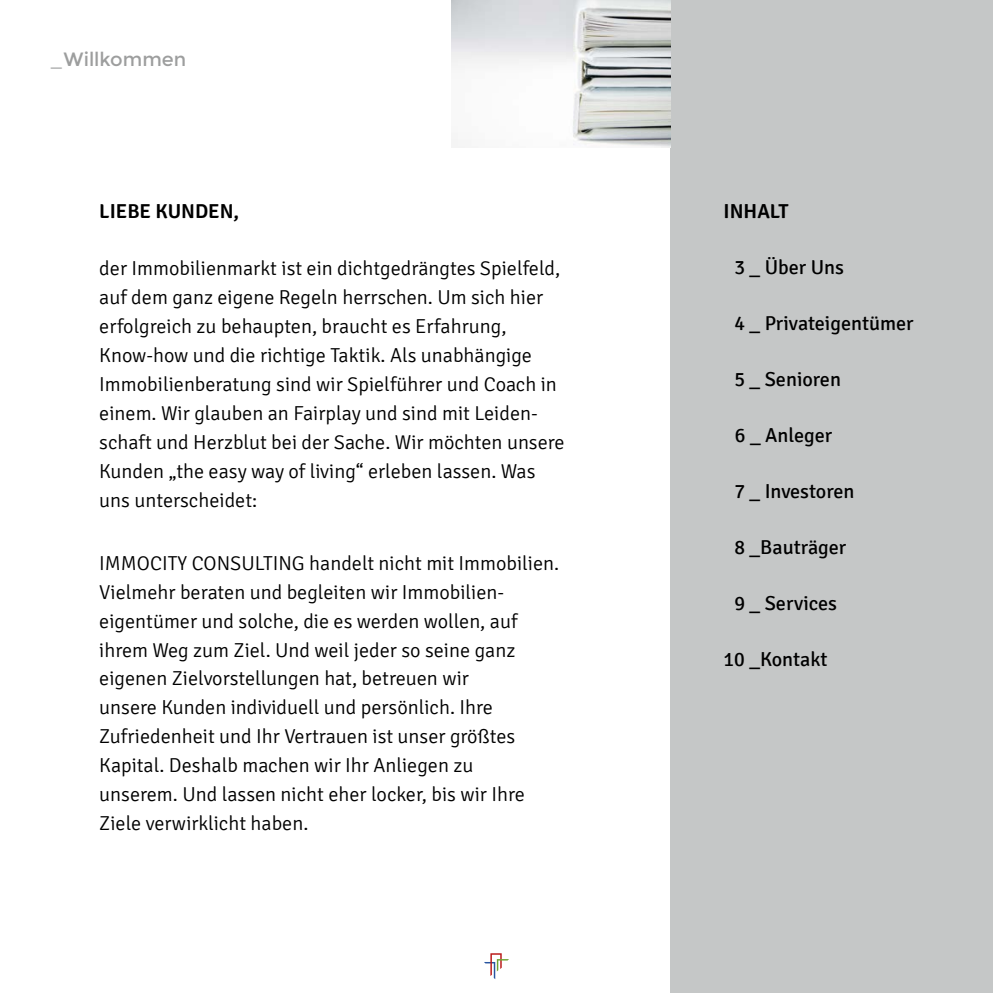
<style>
.page{position:relative;width:993px;height:993px;background:#fff}
.page>*{position:absolute;margin:0;border:0;box-sizing:border-box;transform-origin:0 0}
.t1{font:300 20.12px/28.9px "Signika";color:#000}
.t2{font:20.12px "Signika";color:#000}
.t3{font:600 20.12px "Signika";color:#000}
.t4{font:19.25px "Montserrat";color:#9d9e9e}
</style>
<div class="page">
<div style="left:670px;top:0;width:322px;height:992px;background:#c5c7c7"></div>
<img style="left:451px;top:0;width:219px;height:148px">
<svg style="left:484px;top:953px;width:25px;height:25px"></svg>
<p class="t4" style="left:50px;top:48px;width:138px">_Willkommen</p>
<p class="t3" style="left:99px;top:199px;width:141px">LIEBE KUNDEN,</p>
<p class="t1" style="left:99px;top:254px;width:466px">der Immobilienmarkt ist ein dichtgedrängtes Spielfeld, auf dem ganz eigene Regeln herrschen. Um sich hier erfolgreich zu behaupten, braucht es Erfahrung, Know-how und die richtige Taktik. Als unabhängige Immobilienberatung sind wir Spielführer und Coach in einem. Wir glauben an Fairplay und sind mit Leiden&shy;schaft und Herzblut bei der Sache. Wir möchten unsere Kunden „the easy way of living“ erleben lassen. Was uns unterscheidet:</p>
<p class="t1" style="left:99px;top:548px;width:461px">IMMOCITY CONSULTING handelt nicht mit Immobilien.<br>Vielmehr beraten und begleiten wir Immobilien&shy;eigentümer und solche, die es werden wollen, auf ihrem Weg zum Ziel. Und weil jeder so seine ganz eigenen Zielvorstellungen hat, betreuen wir<br>unsere Kunden individuell und persönlich. Ihre Zufriedenheit und Ihr Vertrauen ist unser größtes Kapital. Deshalb machen wir Ihr Anliegen zu<br>unserem. Und lassen nicht eher locker, bis wir Ihre Ziele verwirklicht haben.</p>
<p class="t3" style="left:723px;top:199px;width:66px">INHALT</p>
<p class="t2" style="left:734px;top:255px;width:111px">3 _ Über Uns</p>
<p class="t2" style="left:734px;top:311px;width:181px">4 _ Privateigentümer</p>
<p class="t2" style="left:734px;top:367px;width:108px">5 _ Senioren</p>
<p class="t2" style="left:734px;top:423px;width:99px">6 _ Anleger</p>
<p class="t2" style="left:734px;top:479px;width:121px">7 _ Investoren</p>
<p class="t2" style="left:734px;top:535px;width:113px">8 _Bauträger</p>
<p class="t2" style="left:734px;top:591px;width:104px">9 _ Services</p>
<p class="t2" style="left:723px;top:647px;width:105px">10 _Kontakt</p>
</div>
